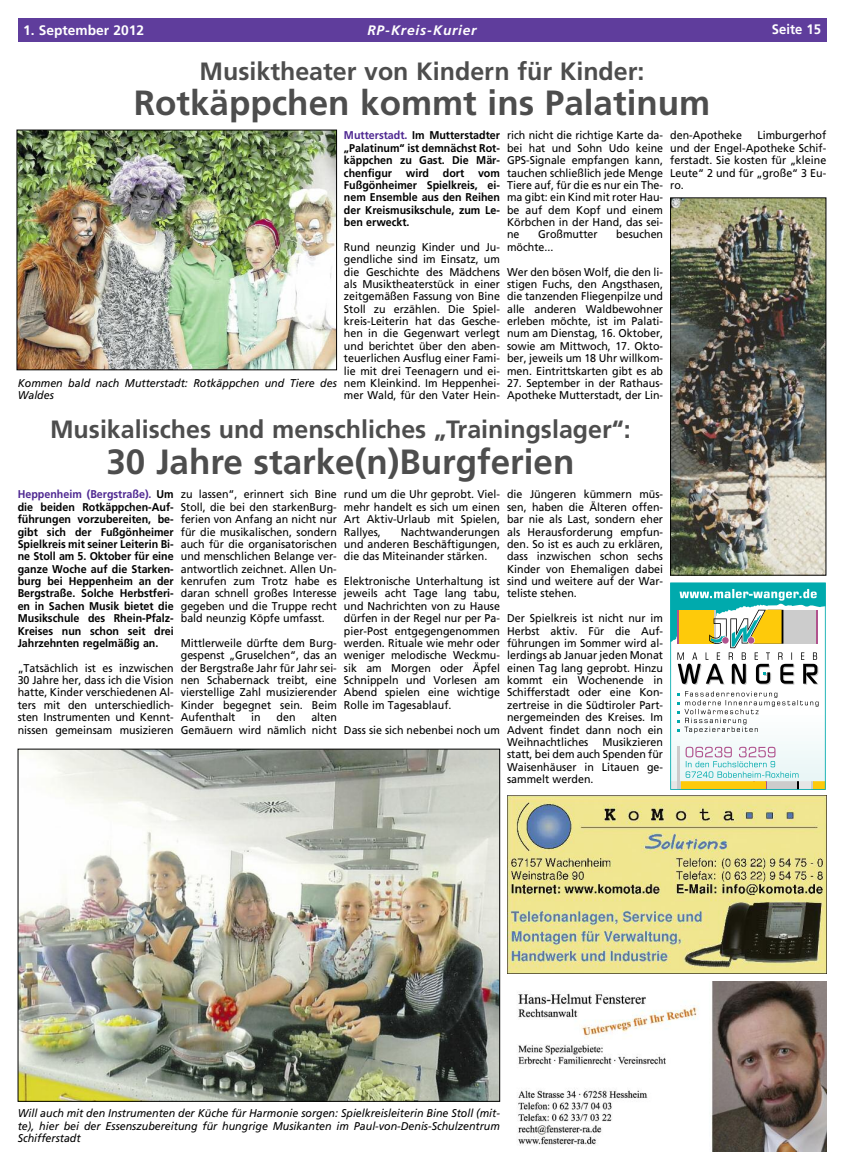
<style>
.page{position:relative;width:844px;height:1169px;background:#fff}
.page>*{position:absolute;margin:0;border:0;box-sizing:border-box;transform-origin:0 0}
.t1{font:700 35px "Frutiger";color:#4d4d4d}
.t2{font:700 25px "Frutiger";color:#4d4d4d}
.t3{font:700 13.75px "Frutiger";color:#fff}
.t4{font:italic 700 13.75px "Frutiger";letter-spacing:.055em;color:#fff}
.t5{font:700 13.75px "Frutiger";color:#fff;scale:.95 1}
.t6{font:11.25px/12.4px "Frutiger";color:#000;text-align:justify;scale:.95 1}
.t7{font:700 11.25px/12.4px "Frutiger";color:#000;text-align:justify;scale:.95 1}
.t8{font:italic 11.25px/12.4px "Frutiger";color:#000;scale:.95 1}
.s1{color:#4e2791}
</style>
<div class="page">
<div style="left:18px;top:18px;width:808px;height:24px;background:#5f3d9c"></div>
<svg style="left:670px;top:582px;width:156px;height:208px"></svg>
<img style="left:507px;top:795px;width:320px;height:178px">
<img style="left:517px;top:982px;width:309px;height:169px">
<img style="left:19px;top:132px;width:316px;height:236px">
<div style="left:17px;top:130px;width:320px;height:240px;border:1px solid #000"></div>
<img style="left:20px;top:751px;width:478px;height:348px">
<img style="left:672px;top:199px;width:152px;height:374px">
<div style="left:670px;top:197px;width:156px;height:378px;border:1px solid #000"></div>
<p class="t3" style="left:23px;top:24px;width:122px">1. September 2012</p>
<p class="t4" style="left:367px;top:24px;width:111px">RP-Kreis-Kurier</p>
<p class="t5" style="left:772px;top:23px;width:53px">Seite 15</p>
<h2 class="t2" style="left:199px;top:62px;width:446px">Musiktheater von Kindern für Kinder:</h2>
<h1 class="t1" style="left:134px;top:88px;width:578px">Rotkäppchen kommt ins Palatinum</h1>
<p class="t6" style="left:670px;top:130px;width:166px;text-indent:87px">Limburgerhof und der Engel-Apotheke Schif&shy;ferstadt. Sie kosten für „kleine Leute“ 2 und für „große“ 3 Eu&shy;ro.</p>
<p class="t6" style="left:670px;top:130px;width:77px">den-Apotheke</p>
<p class="t6" style="left:507px;top:130px;width:166px">rich nicht die richtige Karte da&shy;bei hat und Sohn Udo keine GPS-Signale empfangen kann, tauchen schließlich jede Menge Tiere auf, für die es nur ein The&shy;ma gibt: ein Kind mit roter Hau&shy;be auf dem Kopf und einem Körbchen in der Hand, das sei&shy;ne</p>
<p class="t7" style="left:344px;top:130px;width:166px"><span class="s1">Mutterstadt.</span> Im Mutterstadter „Palatinum“ ist demnächst Rot&shy;käppchen zu Gast. Die Mär&shy;chenfigur wird dort vom Fußgönheimer Spielkreis, ei&shy;nem Ensemble aus den Reihen der Kreismusikschule, zum Le&shy;ben erweckt.</p>
<p class="t6" style="left:344px;top:242px;width:166px">Rund neunzig Kinder und Ju&shy;gendliche sind im Einsatz, um die Geschichte des Mädchens als Musiktheaterstück in einer zeitgemäßen Fassung von Bine Stoll zu erzählen. Die Spiel&shy;kreis-Leiterin hat das Gesche&shy;hen in die Gegenwart verlegt und berichtet über den aben&shy;teuerlichen Ausflug einer Fami&shy;lie mit drei Teenagern und ei&shy;nem Kleinkind. Im Heppenhei&shy;mer Wald, für den Vater Hein-</p>
<p class="t6" style="left:538px;top:229px;width:64px">Großmutter</p>
<p class="t6" style="left:616px;top:229px;width:51px">besuchen</p>
<p class="t6" style="left:507px;top:235px;width:166px;line-height:24.8px">möchte...<br>Wer den bösen Wolf, die den li-</p>
<p class="t6" style="left:507px;top:279px;width:166px">stigen Fuchs, den Angsthasen, die tanzenden Fliegenpilze und alle anderen Waldbewohner erleben möchte, ist im Palati&shy;num am Dienstag, 16. Oktober, sowie am Mittwoch, 17. Okto&shy;ber, jeweils um 18 Uhr willkom&shy;men. Eintrittskarten gibt es ab</p>
<p class="t6" style="left:507px;top:378px;width:166px">27. September in der Rathaus-<br>Apotheke Mutterstadt, der Lin-</p>
<p class="t8" style="left:18px;top:378px;width:337px">Kommen bald nach Mutterstadt: Rotkäppchen und Tiere des<br>Waldes</p>
<h2 class="t2" style="left:50px;top:419px;width:582px">Musikalisches und menschliches „Trainingslager“:</h2>
<h1 class="t1" style="left:106px;top:448px;width:469px">30 Jahre starke(n)Burgferien</h1>
<p class="t7" style="left:18px;top:489px;width:166px"><span class="s1">Heppenheim (Bergstraße).</span> Um die beiden Rotkäppchen-Auf&shy;führungen vorzubereiten, be&shy;gibt sich der Fußgönheimer Spielkreis mit seiner Leiterin Bi&shy;ne Stoll am 5. Oktober für eine ganze Woche auf die Starken&shy;burg bei Heppenheim an der Bergstraße. Solche Herbstferi&shy;en in Sachen Musik bietet die Musikschule des Rhein-Pfalz-Kreises nun schon seit drei Jahrzehnten regelmäßig an.</p>
<p class="t6" style="left:18px;top:662px;width:166px">„Tatsächlich ist es inzwischen 30 Jahre her, dass ich die Vision hatte, Kinder verschiedenen Al&shy;ters mit den unterschiedlich&shy;sten Instrumenten und Kennt&shy;nissen gemeinsam musizieren</p>
<p class="t6" style="left:181px;top:489px;width:166px">zu lassen“, erinnert sich Bine Stoll, die bei den starkenBurg&shy;ferien von Anfang an nicht nur für die musikalischen, sondern auch für die organisatorischen und menschlichen Belange ver&shy;antwortlich zeichnet. Allen Un&shy;kenrufen zum Trotz habe es daran schnell großes Interesse gegeben und die Truppe recht bald neunzig Köpfe umfasst.</p>
<p class="t6" style="left:181px;top:638px;width:166px">Mittlerweile dürfte dem Burg&shy;gespenst „Gruselchen“, das an der Bergstraße Jahr für Jahr sei&shy;nen Schabernack treibt, eine vierstellige Zahl musizierender Kinder begegnet sein. Beim Aufenthalt</p>
<p class="t6" style="left:344px;top:489px;width:166px">rund um die Uhr geprobt. Viel&shy;mehr handelt es sich um einen Art Aktiv-Urlaub mit Spielen, Rallyes,</p>
<p class="t6" style="left:507px;top:489px;width:166px">die Jüngeren kümmern müs&shy;sen, haben die Älteren offen&shy;bar nie als Last, sondern eher als Herausforderung empfun&shy;den. So ist es auch zu erklären, dass inzwischen schon sechs Kinder von Ehemaligen dabei sind und weitere auf der War&shy;teliste stehen.</p>
<p class="t6" style="left:507px;top:613px;width:166px">Der Spielkreis ist nicht nur im Herbst aktiv. Für die Auf&shy;führungen im Sommer wird al&shy;lerdings ab Januar jeden Monat einen Tag lang geprobt. Hinzu kommt ein Wochenende in Schifferstadt oder eine Kon&shy;zertreise in die Südtiroler Part&shy;nergemeinden des Kreises. Im Advent findet dann noch ein Weihnachtliches</p>
<p class="t6" style="left:344px;top:526px;width:166px;text-indent:57px">Nachtwanderungen und anderen Beschäftigungen, die das Miteinander stärken.</p>
<p class="t6" style="left:344px;top:576px;width:166px">Elektronische Unterhaltung ist jeweils acht Tage lang tabu, und Nachrichten von zu Hause dürfen in der Regel nur per Pa&shy;pier-Post entgegengenommen werden. Rituale wie mehr oder weniger melodische Weckmu&shy;sik am Morgen oder Äpfel Schnippeln und Vorlesen am Abend spielen eine wichtige Rolle im Tagesablauf.</p>
<p class="t6" style="left:344px;top:724px;width:166px">Dass sie sich nebenbei noch um</p>
<p class="t6" style="left:181px;top:712px;width:166px;text-align:right">alten<br>Gemäuern wird nämlich nicht</p>
<p class="t6" style="left:251px;top:712px;width:11px">in</p>
<p class="t6" style="left:276px;top:712px;width:21px">den</p>
<p class="t6" style="left:507px;top:737px;width:166px;text-indent:95px">Musikzieren statt, bei dem auch Spenden für Waisenhäuser in Litauen ge&shy;sammelt werden.</p>
<p class="t8" style="left:18px;top:1108px;width:509px;text-align:justify">Will auch mit den Instrumenten der Küche für Harmonie sorgen: Spielkreisleiterin Bine Stoll (mit&shy;te), hier bei der Essenszubereitung für hungrige Musikanten im Paul-von-Denis-Schulzentrum Schifferstadt</p>
</div>
